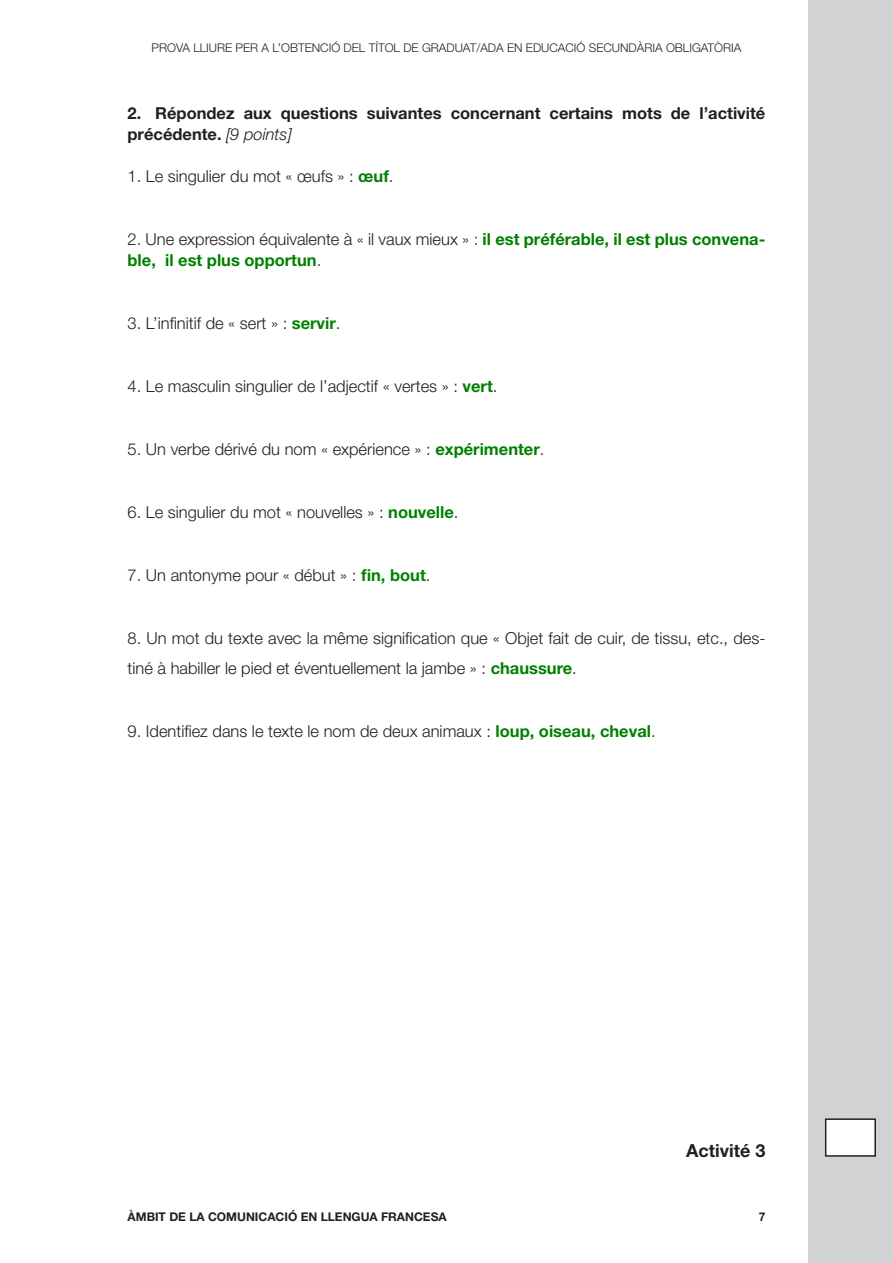
<style>
.page{position:relative;width:893px;height:1263px;background:#fff}
.page>*{position:absolute;margin:0;border:0;box-sizing:border-box;transform-origin:0 0}
.Text{font:700 18px "Helvetica Neue";color:#231f20}
.Text-2{font:300 16.5px/30px "Helvetica Neue";color:#231f20}
.Text-3{font:700 16.5px/21px "Helvetica Neue";color:#008000}
.Pregunta{font:700 16.5px/21px "Helvetica Neue";color:#231f20}
.t1{font:300 12px "Helvetica Neue";color:#231f20}
.t2{font:700 12px "Helvetica Neue";color:#231f20}
.s1{font-weight:300;font-style:italic}
.s2{font-weight:700;color:#008000}
.s3{font-weight:300;color:#231f20}
</style>
<div class="page">
<div style="left:808px;top:0;width:85px;height:1263px;background:#d1d2d4"></div>
<div style="left:826px;top:1119px;width:49px;height:37px;background:#fff"></div>
<div style="left:825px;top:1118px;width:51px;height:39px;border:2px solid #231f20"></div>
<p class="t1" style="left:152px;top:40px;width:591px">PROVA LLIURE PER A L’OBTENCIÓ DEL TÍTOL DE GRADUAT/ADA EN EDUCACIÓ SECUNDÀRIA OBLIGATÒRIA</p>
<p class="Pregunta" style="left:128px;top:102px;width:639px">2. Répondez aux questions suivantes concernant certains mots de l’activité précédente. <span class="s1">[9 points]</span></p>
<p class="Text-2" style="left:128px;top:161px;width:267px">1. Le singulier du mot « œufs » : <span class="s2">œuf</span>.</p>
<p class="Text-3" style="left:128px;top:228px;width:639px"><span class="s3">2. Une expression équivalente à « il vaux mieux » :</span> il est préférable, il est plus convena&shy;ble, il est plus opportun<span class="s3">.</span></p>
<p class="Text-2" style="left:128px;top:308px;width:214px">3. L’infinitif de « sert » : <span class="s2">servir</span>.</p>
<p class="Text-2" style="left:128px;top:371px;width:371px">4. Le masculin singulier de l’adjectif « vertes » : <span class="s2">vert</span>.</p>
<p class="Text-2" style="left:128px;top:434px;width:418px">5. Un verbe dérivé du nom « expérience » : <span class="s2">expérimenter</span>.</p>
<p class="Text-2" style="left:128px;top:497px;width:332px">6. Le singulier du mot « nouvelles » : <span class="s2">nouvelle</span>.</p>
<p class="Text-2" style="left:128px;top:560px;width:304px">7. Un antonyme pour « début » : <span class="s2">fin, bout</span>.</p>
<p class="Text-2" style="left:128px;top:623px;width:639px">8. Un mot du texte avec la même signification que « Objet fait de cuir, de tissu, etc., des&shy;tiné à habiller le pied et éventuellement la jambe » : <span class="s2">chaussure</span>.</p>
<p class="Text-2" style="left:128px;top:716px;width:530px">9. Identifiez dans le texte le nom de deux animaux : <span class="s2">loup, oiseau, cheval</span>.</p>
<p class="Text" style="left:686px;top:1139px;width:81px">Activité 3</p>
<p class="t2" style="left:128px;top:1209px;width:321px">ÀMBIT DE LA COMUNICACIÓ EN LLENGUA FRANCESA</p>
<p class="t2" style="left:759px;top:1209px;width:8px">7</p>
</div>
